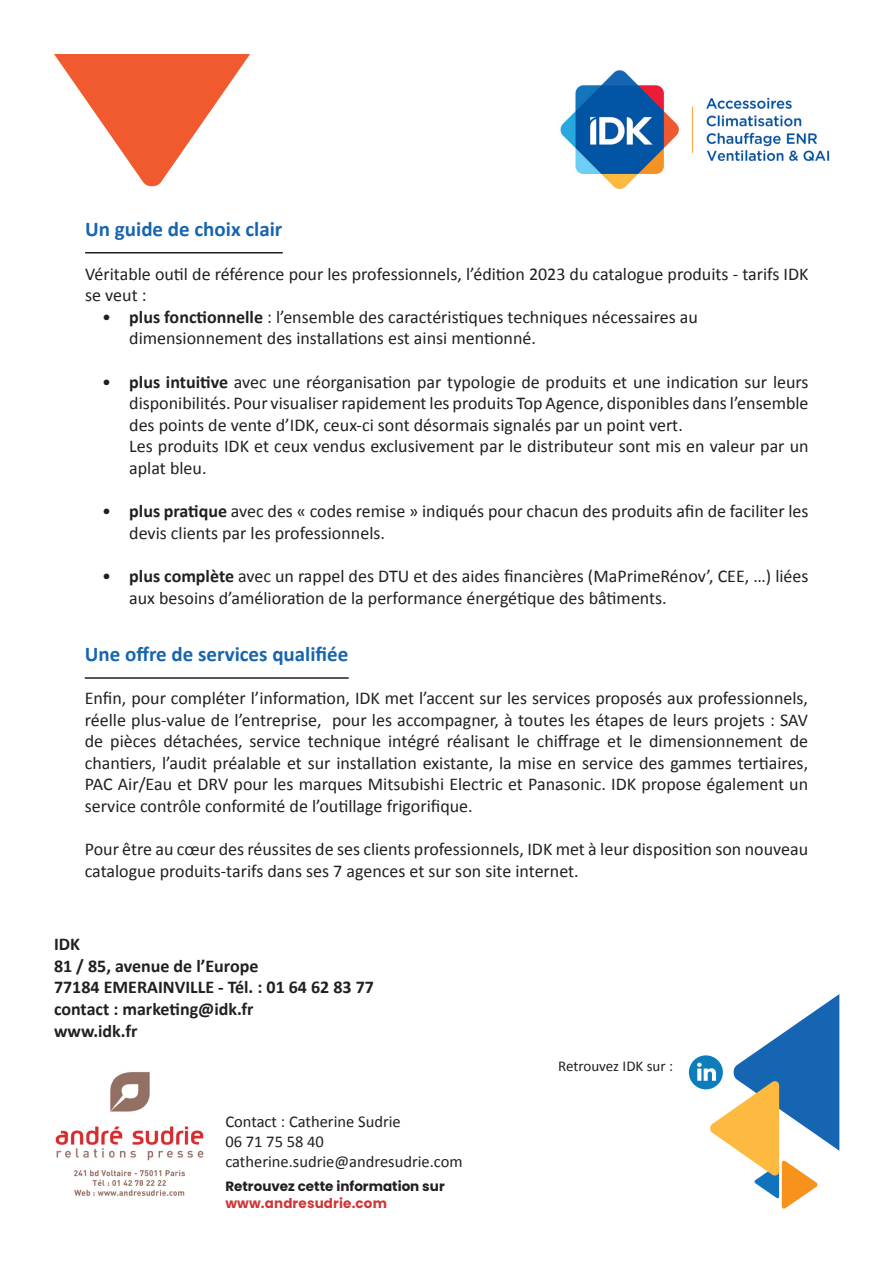
<style>
.page{position:relative;width:893px;height:1263px;background:#fff}
.page>*{position:absolute;margin:0;border:0;box-sizing:border-box;transform-origin:0 0}
.t1{font:700 21px "Calibri";color:#1765af}
.t2{font:18px/21.6px "Calibri";color:#231f20}
.t3{font:700 18px/21.6px "Calibri";color:#231f20}
.t4{font:16.5px/19.8px "Calibri";color:#231f20}
.t5{font:15px "Calibri";color:#231f20}
.t6{font:700 13.5px "Poppins";color:#231f20}
.t7{font:700 13.5px "Poppins";letter-spacing:.01em;color:#cf3736}
.s1{font-weight:700}
</style>
<div class="page">
<hr style="left:85px;top:252px;width:198px;height:1px;background:#231f20">
<hr style="left:85px;top:677px;width:264px;height:2px;background:#231f20">
<svg style="left:54px;top:54px;width:196px;height:132px"></svg>
<img style="left:55px;top:1072px;width:149px;height:124px">
<div style="left:689px;top:1055px;width:34px;height:34px;background:#0d7dbb;border-radius:50%"></div>
<svg style="left:697px;top:994px;width:142px;height:215px"></svg>
<img style="left:560px;top:70px;width:270px;height:120px">
<p class="t1" style="left:85px;top:214px;width:199px">Un guide de choix clair</p>
<p class="t2" style="left:85px;top:262px;width:725px">Véritable outil de référence pour les professionnels, l’édition 2023 du catalogue produits - tarifs IDK se veut :</p>
<p class="t2" style="left:129px;top:306px;width:570px;text-indent:-27px">• <span class="s1">plus fonctionnelle</span> : l’ensemble des caractéristiques techniques nécessaires au dimensionnement des installations est ainsi mentionné.</p>
<p class="t2" style="left:129px;top:370px;width:681px;text-indent:-27px">• <span class="s1">plus intuitive</span> avec une réorganisation par typologie de produits et une indication sur leurs disponibilités. Pour visualiser rapidement les produits Top Agence, disponibles dans l’ensemble des points de vente d’IDK, ceux-ci sont désormais signalés par un point vert.<br>Les produits IDK et ceux vendus exclusivement par le distributeur sont mis en valeur par un aplat bleu.</p>
<p class="t2" style="left:129px;top:500px;width:681px;text-indent:-27px">• <span class="s1">plus pratique</span> avec des « codes remise » indiqués pour chacun des produits afin de faciliter les devis clients par les professionnels.</p>
<p class="t2" style="left:129px;top:565px;width:681px;text-indent:-27px">• <span class="s1">plus complète</span> avec un rappel des DTU et des aides financières (MaPrimeRénov’, CEE, …) liées aux besoins d’amélioration de la performance énergétique des bâtiments.</p>
<p class="t1" style="left:85px;top:639px;width:265px">Une offre de services qualifiée</p>
<p class="t2" style="left:85px;top:687px;width:725px;text-align:justify">Enfin, pour compléter l’information, IDK met l’accent sur les services proposés aux professionnels, réelle plus-value de l’entreprise, pour les accompagner, à toutes les étapes de leurs projets : SAV de pièces détachées, service technique intégré réalisant le chiffrage et le dimensionnement de chantiers, l’audit préalable et sur installation existante, la mise en service des gammes tertiaires, PAC Air/Eau et DRV pour les marques Mitsubishi Electric et Panasonic. IDK propose également un service contrôle conformité de l’outillage frigorifique.</p>
<p class="t2" style="left:85px;top:838px;width:725px">Pour être au cœur des réussites de ses clients professionnels, IDK met à leur disposition son nouveau catalogue produits-tarifs dans ses 7 agences et sur son site internet.</p>
<p class="t3" style="left:54px;top:933px;width:322px">IDK<br>81 / 85, avenue de l’Europe<br>77184 EMERAINVILLE - Tél. : 01 64 62 83 77 contact : marketing@idk.fr<br>www.idk.fr</p>
<p class="t4" style="left:225px;top:1111px;width:239px">Contact : Catherine Sudrie<br>06 71 75 58 40 catherine.sudrie@andresudrie.com</p>
<p class="t6" style="left:225px;top:1179px;width:221px">Retrouvez cette information sur</p>
<p class="t7" style="left:225px;top:1195px;width:163px">www.andresudrie.com</p>
<p class="t5" style="left:558px;top:1056px;width:116px">Retrouvez IDK sur :</p>
</div>
